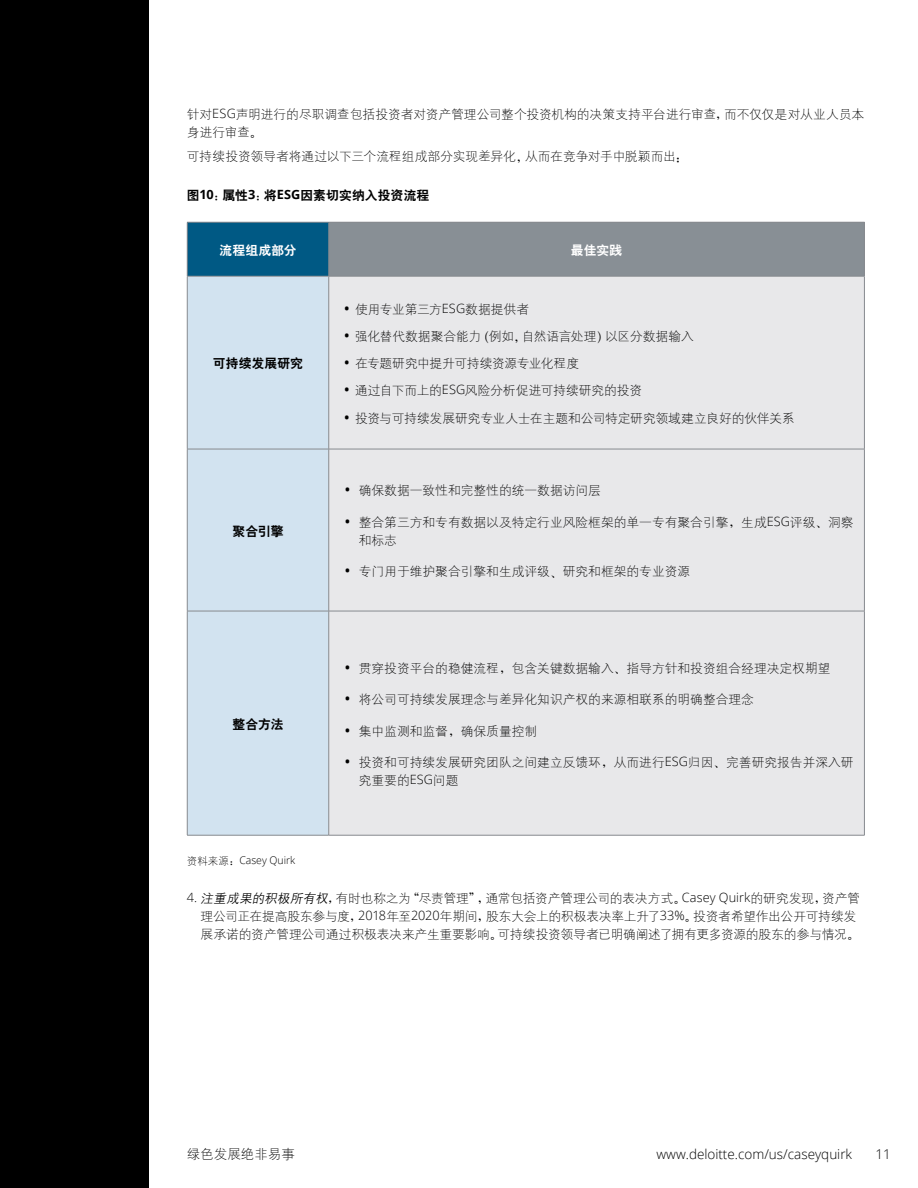
<style>
.page{position:relative;width:918px;height:1188px;background:#fff}
.page>*{position:absolute;margin:0;border:0;box-sizing:border-box;transform-origin:0 0}
.t1{font:300 13.5px "Open Sans";color:#000}
.t2{font:13.5px "H Yg 1 gj";color:#000}
.t3{font:12.75px/18px "H Yg 1 gj";color:#000}
.t4{font:12.75px/18px "H Yg 1 gj";letter-spacing:-.02em;color:#000}
.t5{font:12.75px "H Yb 2 gj";letter-spacing:.01em;color:#000}
.t6{font:12.75px "H Yg 1 gj";letter-spacing:-.025em;color:#000}
.t7{font:12.75px "H Yb 2 gj";letter-spacing:.015em;color:#fff}
.t8{font:300 10.5px "Open Sans";color:#000}
.s1{font-family:"Open Sans";font-weight:300}
.s2{font-family:"H Ya 6 gj"}
.s3{font-family:"Open Sans";font-weight:700}
.s4{font-family:"H Yg 1 gj";font-weight:400}
.s5{font-family:"H Ya 6 gj";font-weight:400}
.s6{font-family:"H Yg 2 gj";font-style:italic}
.s7{font-family:"H Ya 6 gj";font-style:italic}
</style>
<div class="page">
<div style="left:0;top:0;width:148px;height:1188px;background:#000"></div>
<div style="left:187px;top:222px;width:142px;height:54px;background:#005984"></div>
<div style="left:329px;top:222px;width:535px;height:54px;background:#888f95"></div>
<div style="left:188px;top:277px;width:140px;height:558px;background:#d2e3f0"></div>
<div style="left:329px;top:277px;width:535px;height:558px;background:#e8e8ea"></div>
<hr style="left:187px;top:222px;width:142px;height:1px;background:#878a8f">
<hr style="left:187px;top:222px;width:1px;height:54px;background:#878a8f">
<hr style="left:329px;top:222px;width:536px;height:1px;background:#878a8f">
<hr style="left:328px;top:222px;width:1px;height:54px;background:#878a8f">
<hr style="left:864px;top:222px;width:1px;height:54px;background:#878a8f">
<hr style="left:187px;top:276px;width:142px;height:1px;background:#878a8f">
<hr style="left:187px;top:276px;width:1px;height:173px;background:#878a8f">
<hr style="left:329px;top:276px;width:536px;height:1px;background:#878a8f">
<hr style="left:328px;top:276px;width:1px;height:173px;background:#878a8f">
<hr style="left:864px;top:276px;width:1px;height:173px;background:#878a8f">
<hr style="left:187px;top:449px;width:142px;height:1px;background:#878a8f">
<hr style="left:187px;top:449px;width:1px;height:162px;background:#878a8f">
<hr style="left:329px;top:449px;width:536px;height:1px;background:#878a8f">
<hr style="left:328px;top:449px;width:1px;height:162px;background:#878a8f">
<hr style="left:864px;top:449px;width:1px;height:162px;background:#878a8f">
<hr style="left:187px;top:611px;width:142px;height:1px;background:#878a8f">
<hr style="left:187px;top:611px;width:1px;height:224px;background:#878a8f">
<hr style="left:329px;top:611px;width:536px;height:1px;background:#878a8f">
<hr style="left:328px;top:611px;width:1px;height:224px;background:#878a8f">
<hr style="left:864px;top:611px;width:1px;height:224px;background:#878a8f">
<hr style="left:187px;top:835px;width:142px;height:1px;background:#878a8f">
<hr style="left:329px;top:835px;width:536px;height:1px;background:#878a8f">
<p class="t3" style="left:187px;top:105px;width:679px">针对<span class="s1">ESG</span>声明进行的尽职调查包括投资者对资产管理公司整个投资机构的决策支持平台进行审查<span class="s2">，</span>而不仅仅是对从业人员本身进行审查<span class="s2">。</span></p>
<p class="t3" style="left:187px;top:148px;width:502px">可持续投资领导者将通过以下三个流程组成部分实现差异化<span class="s2">，</span>从而在竞争对手中脱颖而出<span class="s2">：</span></p>
<p class="t5" style="left:187px;top:188px;width:244px">图<span class="s3">10</span><span class="s2">：</span>属性<span class="s3">3</span><span class="s2">：</span>将<span class="s3">ESG</span>因素切实纳入投资流程</p>
<p class="t7" style="left:220px;top:244px;width:78px">流程组成部分</p>
<p class="t7" style="left:571px;top:244px;width:53px">最佳实践</p>
<p class="t5" style="left:213px;top:357px;width:92px">可持续发展研究</p>
<p class="t5" style="left:232px;top:525px;width:53px">聚合引擎</p>
<p class="t5" style="left:233px;top:718px;width:52px">整合方法</p>
<p class="t3" style="left:344px;top:301px;width:186px"><span class="s3">•</span> 使用专业第三方<span class="s1">ESG</span>数据提供者</p>
<p class="t3" style="left:344px;top:328px;width:351px"><span class="s3">•</span> 强化替代数据聚合能力<span class="s2">（</span>例如<span class="s2">，</span>自然语言处理<span class="s2">）</span>以区分数据输入</p>
<p class="t6" style="left:344px;top:357px;width:236px"><span class="s3">•</span> 在专题研究中提升可持续资源专业化程度</p>
<p class="t3" style="left:344px;top:382px;width:299px"><span class="s3">•</span> 通过自下而上的<span class="s1">ESG</span>风险分析促进可持续研究的投资</p>
<p class="t3" style="left:344px;top:409px;width:452px"><span class="s3">•</span> 投资与可持续发展研究专业人士在主题和公司特定研究领域建立良好的伙伴关系</p>
<p class="t3" style="left:345px;top:482px;width:257px"><span class="s3">•</span> 确保数据一致性和完整性的统一数据访问层</p>
<p class="t3" style="left:359px;top:513px;width:496px;text-indent:-14px"><span class="s3">•</span> 整合第三方和专有数据以及特定行业风险框架的单一专有聚合引擎<span class="s2">，</span>生成<span class="s1">ESG</span>评级<span class="s2">、</span>洞察和标志</p>
<p class="t3" style="left:345px;top:563px;width:347px"><span class="s3">•</span> 专门用于维护聚合引擎和生成评级<span class="s2">、</span>研究和框架的专业资源</p>
<p class="t3" style="left:345px;top:659px;width:487px"><span class="s3">•</span> 贯穿投资平台的稳健流程<span class="s2">，</span>包含关键数据输入<span class="s2">、</span>指导方针和投资组合经理决定权期望</p>
<p class="t3" style="left:345px;top:690px;width:410px"><span class="s3">•</span> 将公司可持续发展理念与差异化知识产权的来源相联系的明确整合理念</p>
<p class="t3" style="left:345px;top:722px;width:194px"><span class="s3">•</span> 集中监测和监督<span class="s2">，</span>确保质量控制</p>
<p class="t3" style="left:359px;top:753px;width:496px;text-indent:-14px"><span class="s3">•</span> 投资和可持续发展研究团队之间建立反馈环<span class="s2">，</span>从而进行<span class="s1">ESG</span>归因<span class="s2">、</span>完善研究报告并深入研究重要的<span class="s1">ESG</span>问题</p>
<p class="t8" style="left:187px;top:853px;width:110px"><span class="s4">资料来源</span><span class="s5">：</span>Casey Quirk</p>
<p class="t4" style="left:201px;top:889px;width:661px;text-indent:-14px"><span class="s1">4.</span> <span class="s6">注重成果的积极所有权</span><span class="s7">，</span>有时也称之为<span class="s2">“</span>尽责管理<span class="s2">”，</span>通常包括资产管理公司的表决方式<span class="s2">。</span><span class="s1">Casey Quirk</span>的研究发现<span class="s2">，</span>资产管理公司正在提高股东参与度<span class="s2">，</span><span class="s1">2018</span>年至<span class="s1">2020</span>年期间<span class="s2">，</span>股东大会上的积极表决率上升了<span class="s1">33%</span><span class="s2">。</span>投资者希望作出公开可持续发展承诺的资产管理公司通过积极表决来产生重要影响<span class="s2">。</span>可持续投资领导者已明确阐述了拥有更多资源的股东的参与情况<span class="s2">。</span></p>
<p class="t2" style="left:187px;top:1147px;width:109px">绿色发展绝非易事</p>
<p class="t1" style="left:657px;top:1145px;width:197px">www.deloitte.com/us/caseyquirk</p>
<p class="t1" style="left:876px;top:1145px;width:17px">11</p>
</div>
